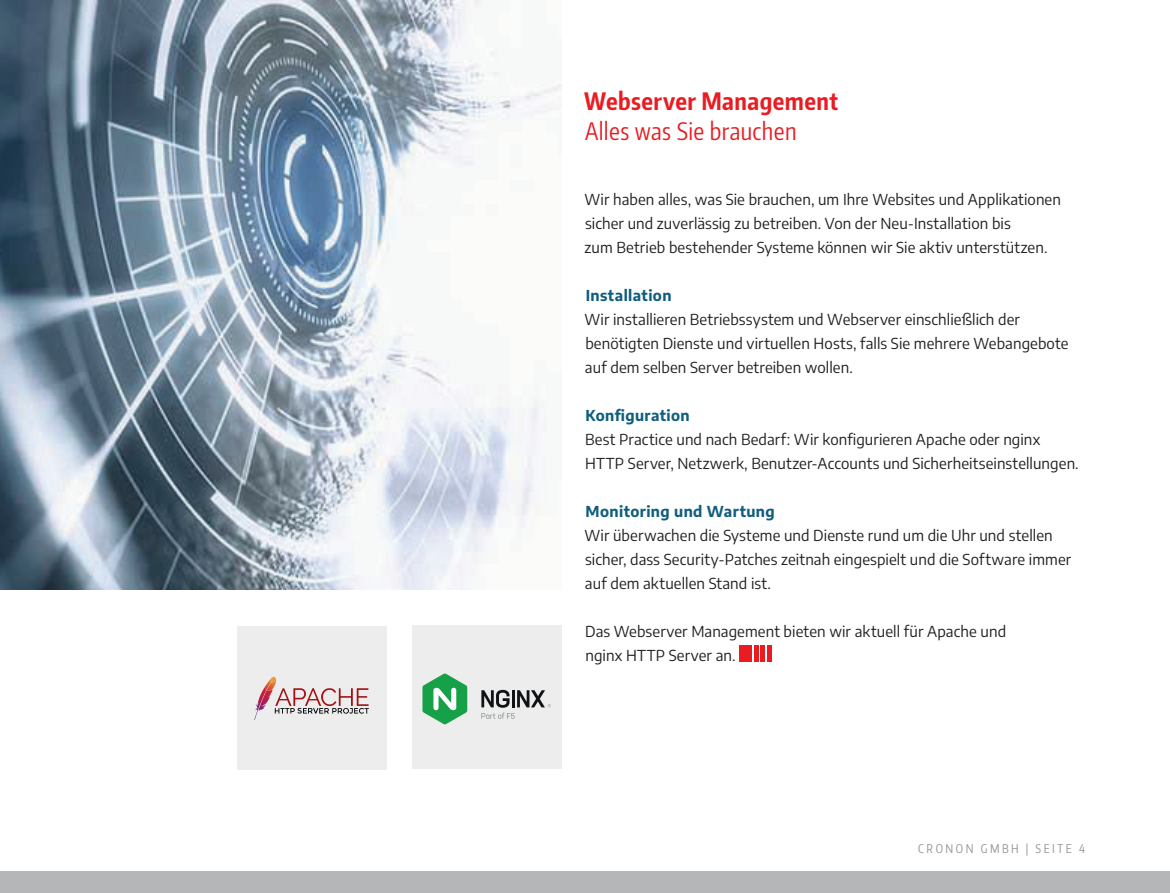
<style>
.page{position:relative;width:1170px;height:893px;background:#fff}
.page>*{position:absolute;margin:0;border:0;box-sizing:border-box;transform-origin:0 0}
.t1{font:700 24px "Encode Sans Compressed";letter-spacing:.02em;color:#e81c22}
.t2{font:24px "Encode Sans Compressed";letter-spacing:.015em;color:#e81c22}
.t3{font:15px/24px "Encode Sans";letter-spacing:.005em;color:#231f20}
.t4{font:700 15px "Encode Sans";letter-spacing:.03em;color:#105e7e}
.t5{font:12px "Encode Sans Compressed";letter-spacing:.21em;color:#919295}
</style>
<div class="page">
<div style="left:0;top:872px;width:1169px;height:21px;background:#b5b6b8"></div>
<div style="left:739px;top:645px;width:12px;height:16px;background:#e81c22"></div>
<div style="left:753px;top:645px;width:5px;height:16px;background:#e81c22"></div>
<hr style="left:760px;top:645px;width:4px;height:16px;background:#e81c22">
<div style="left:766px;top:645px;width:5px;height:16px;background:#e81c22"></div>
<div style="left:412px;top:625px;width:149px;height:144px;background:#ecedec"></div>
<svg style="left:422px;top:673px;width:45px;height:51px"></svg>
<svg style="left:481px;top:690px;width:70px;height:29px"></svg>
<div style="left:237px;top:626px;width:149px;height:144px;background:#ecedec"></div>
<svg style="left:254px;top:677px;width:115px;height:43px"></svg>
<img style="left:0;top:0;width:561px;height:589px">
<h1 class="t1" style="left:584px;top:85px;width:255px">Webserver Management</h1>
<h1 class="t2" style="left:585px;top:115px;width:213px">Alles was Sie brauchen</h1>
<p class="t3" style="left:584px;top:187px;width:478px">Wir haben alles, was Sie brauchen, um Ihre Websites und Applikationen sicher und zuverlässig zu betreiben. Von der Neu-Installation bis<br>zum Betrieb bestehender Systeme können wir Sie aktiv unterstützen.</p>
<p class="t4" style="left:585px;top:285px;width:87px">Installation</p>
<p class="t3" style="left:584px;top:307px;width:485px">Wir installieren Betriebssystem und Webserver einschließlich der benötigten Dienste und virtuellen Hosts, falls Sie mehrere Webangebote auf dem selben Server betreiben wollen.</p>
<p class="t4" style="left:585px;top:405px;width:106px">Konfiguration</p>
<p class="t3" style="left:585px;top:427px;width:495px">Best Practice und nach Bedarf: Wir konfigurieren Apache oder nginx<br>HTTP Server, Netzwerk, Benutzer-Accounts und Sicherheitseinstellungen.</p>
<p class="t4" style="left:585px;top:501px;width:191px">Monitoring und Wartung</p>
<p class="t3" style="left:584px;top:523px;width:488px">Wir überwachen die Systeme und Dienste rund um die Uhr und stellen sicher, dass Security-Patches zeitnah eingespielt und die Software immer auf dem aktuellen Stand ist.</p>
<p class="t3" style="left:585px;top:619px;width:422px">Das Webserver Management bieten wir aktuell für Apache und nginx HTTP Server an.</p>
<p class="t5" style="left:918px;top:841px;width:168px">CRONON GMBH | SEITE 4</p>
</div>
